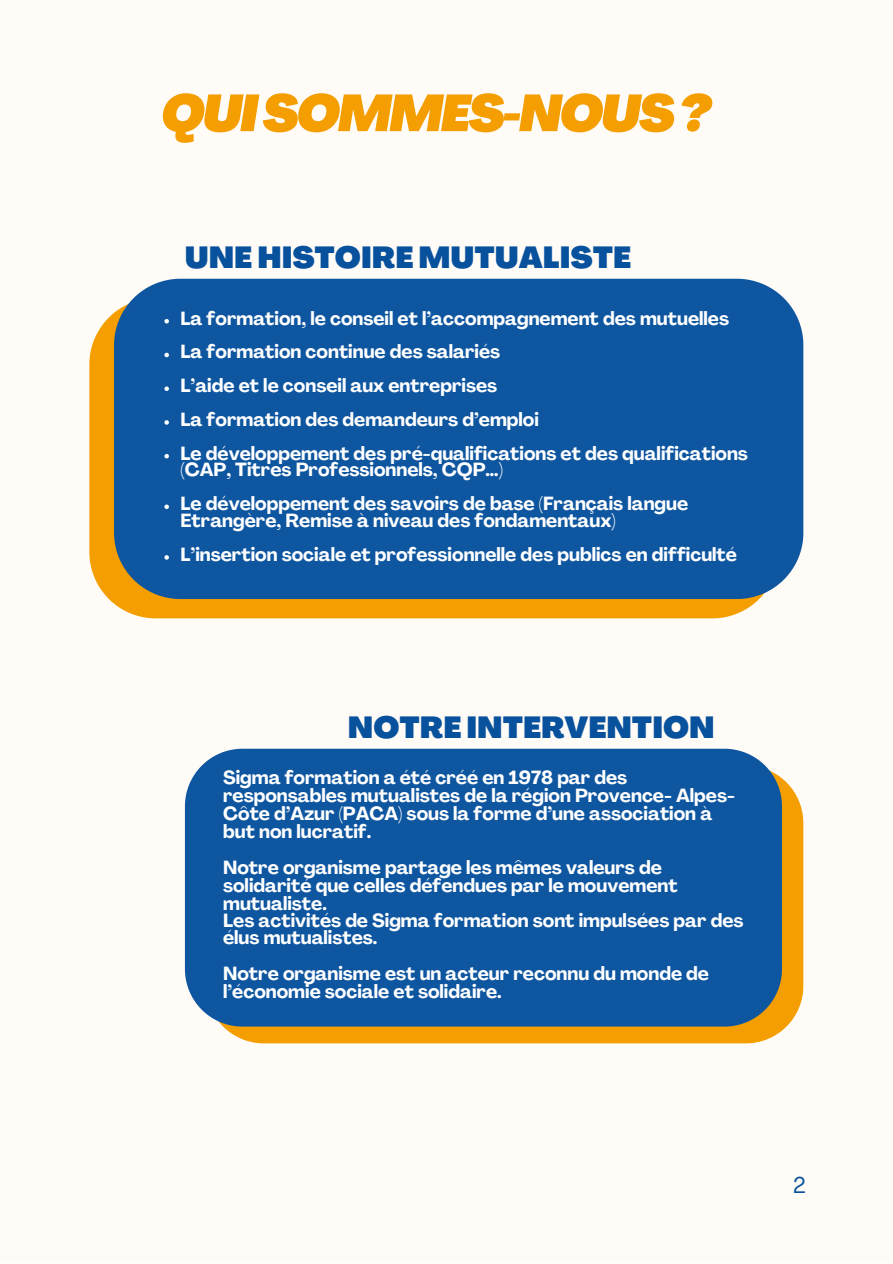
<style>
.page{position:relative;width:893px;height:1264px;background:#fff}
.page>*{position:absolute;margin:0;border:0;box-sizing:border-box;transform-origin:0 0}
.t1{font:italic 900 51px "Agrandir";letter-spacing:-.04em;color:#f59e01}
.t2{font:900 30px "Agrandir";color:#07519d}
.t3{font:22.5px "Agrandir";color:#07519d}
.t4{font:700 18.75px/33.8px "Agrandir";color:#fff}
</style>
<div class="page">
<div style="left:0;top:0;width:892px;height:1262px;background:#fffcf8"></div>
<svg style="left:89px;top:313px;width:670px;height:305px;background:#f5a515"></svg>
<div style="left:114px;top:279px;width:689px;height:320px;background:#0e56a0"></div>
<svg style="left:164px;top:319px;width:5px;height:4px"></svg>
<svg style="left:164px;top:353px;width:5px;height:4px"></svg>
<svg style="left:164px;top:386px;width:5px;height:5px"></svg>
<svg style="left:164px;top:420px;width:5px;height:5px"></svg>
<svg style="left:164px;top:454px;width:5px;height:4px"></svg>
<svg style="left:164px;top:504px;width:5px;height:5px"></svg>
<svg style="left:164px;top:555px;width:5px;height:4px"></svg>
<svg style="left:222px;top:777px;width:581px;height:266px;background:#eea319"></svg>
<div style="left:185px;top:748px;width:596px;height:278px;background:#0e56a0"></div>
<h1 class="t1" style="left:161px;top:93px;width:551px">QUISOMMES-NOUS?</h1>
<h2 class="t2" style="left:185px;top:245px;width:447px">UNE HISTOIRE MUTUALISTE</h2>
<p class="t4" style="left:180px;top:303px;width:569px">La formation, le conseil et l’accompagnement des mutuelles La formation continue des salariés<br>L’aide et le conseil aux entreprises<br>La formation des demandeurs d’emploi<br>Le développement des pré-qualifications et des qualifications</p>
<p class="t4" style="left:180px;top:455px;width:509px">(CAP, Titres Professionnels, CQP…)<br>Le développement des savoirs de base (Français langue</p>
<p class="t4" style="left:180px;top:505px;width:558px">Etrangère, Remise à niveau des fondamentaux)<br>L’insertion sociale et professionnelle des publics en difficulté</p>
<h2 class="t2" style="left:348px;top:715px;width:368px">NOTRE INTERVENTION</h2>
<p class="t4" style="left:223px;top:770px;width:513px;line-height:18px">Sigma formation a été créé en 1978 par des responsables mutualistes de la région Provence- Alpes-Côte d’Azur (PACA) sous la forme d’une association à but non lucratif.</p>
<p class="t4" style="left:223px;top:860px;width:522px;line-height:17.4px">Notre organisme partage les mêmes valeurs de solidarité que celles défendues par le mouvement mutualiste.<br>Les activités de Sigma formation sont impulsées par des élus mutualistes.</p>
<p class="t4" style="left:223px;top:966px;width:487px;line-height:18px">Notre organisme est un acteur reconnu du monde de l’économie sociale et solidaire.</p>
<p class="t3" style="left:793px;top:1175px;width:14px">2</p>
</div>
